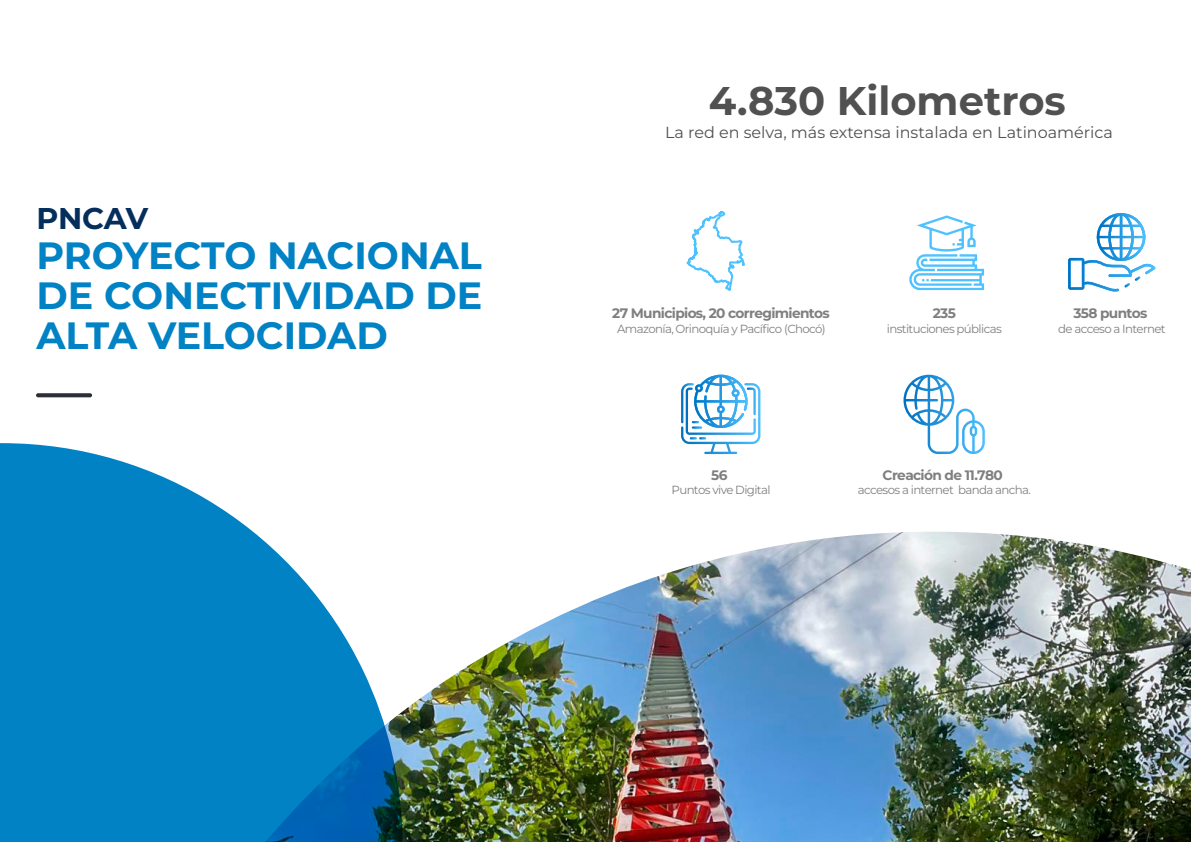
<style>
.page{position:relative;width:1191px;height:842px;background:#fff}
.page>*{position:absolute;margin:0;border:0;box-sizing:border-box;transform-origin:0 0}
.t1{font:700 40px "Montserrat";color:#515151}
.t2{font:700 38px/40px "Montserrat";color:#0082c5;text-align:justify}
.t3{font:700 30px "Montserrat";letter-spacing:-.01em;color:#042e5b}
.t4{font:16px "Montserrat";color:#515151}
.t5{font:700 13.7px "Montserrat";letter-spacing:-.045em;color:#7f7f7f}
.t6{font:11.8px "Montserrat";letter-spacing:-.055em;color:#7f7f7f}
</style>
<div class="page">
<svg style="left:36px;top:393px;width:56px;height:4px"></svg>
<img style="left:402px;top:532px;width:789px;height:310px">
<svg style="left:0;top:443px;width:402px;height:399px;fill:#0082c5"></svg>
<svg style="left:1068px;top:213px;width:87px;height:78px"></svg>
<svg style="left:903px;top:375px;width:81px;height:79px"></svg>
<svg style="left:681px;top:375px;width:79px;height:79px"></svg>
<svg style="left:686px;top:211px;width:59px;height:81px"></svg>
<svg style="left:909px;top:215px;width:75px;height:75px"></svg>
<h3 class="t3" style="left:36px;top:199px;width:113px">PNCAV</h3>
<h2 class="t2" style="left:36px;top:235px;width:447px">PROYECTO NACIONAL DE CONECTIVIDAD DE ALTA VELOCIDAD</h2>
<h1 class="t1" style="left:709px;top:74px;width:358px">4.830 Kilometros</h1>
<h3 class="t4" style="left:665px;top:122px;width:449px">La red en selva, más extensa instalada en Latinoamérica</h3>
<p class="t5" style="left:612px;top:304px;width:219px">27 Municipios, 20 corregimientos</p>
<p class="t6" style="left:617px;top:321px;width:210px">Amazonía, Orinoquía y Pacífico (Chocó)</p>
<p class="t5" style="left:932px;top:304px;width:25px">235</p>
<p class="t6" style="left:887px;top:321px;width:116px">instituciones públicas</p>
<p class="t5" style="left:1073px;top:304px;width:76px">358 puntos</p>
<p class="t6" style="left:1058px;top:321px;width:109px">de acceso a Internet</p>
<p class="t5" style="left:711px;top:465px;width:18px">56</p>
<p class="t6" style="left:671px;top:482px;width:100px">Puntos vive Digital</p>
<p class="t5" style="left:882px;top:465px;width:122px">Creación de 11.780</p>
<p class="t6" style="left:858px;top:482px;width:175px">accesos a internet banda ancha.</p>
</div>
